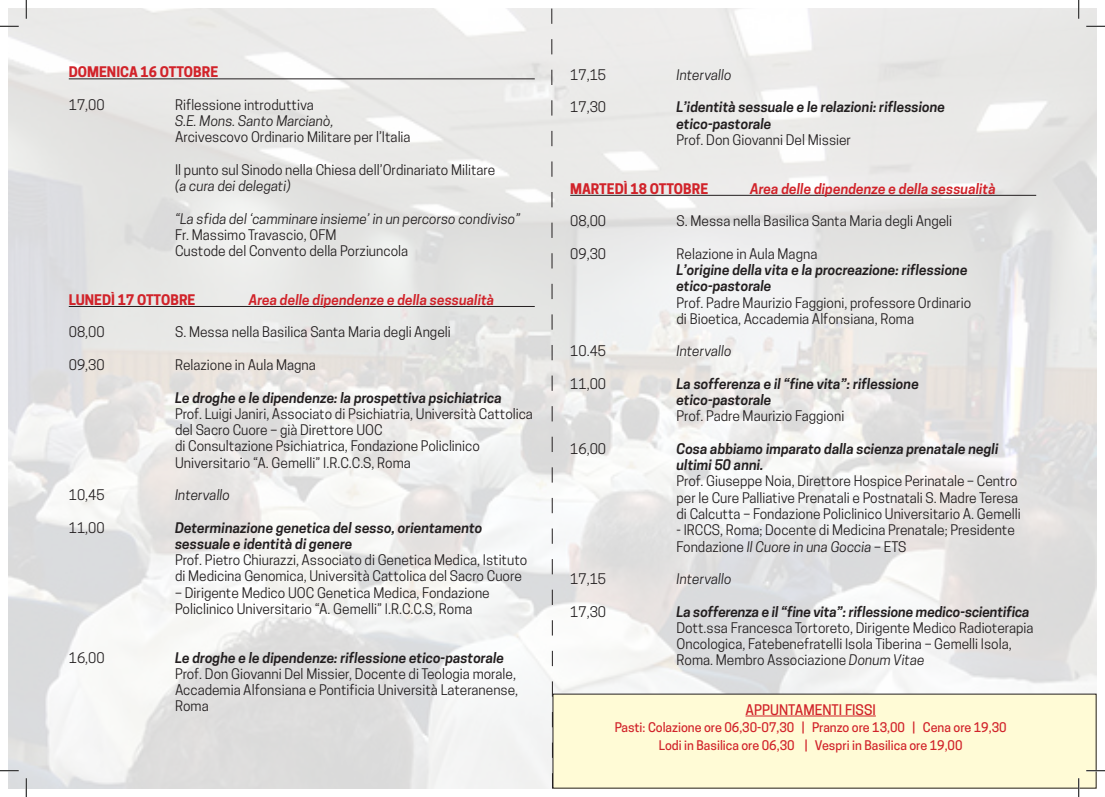
<style>
.page{position:relative;width:1105px;height:797px;background:#fff}
.page>*{position:absolute;margin:0;border:0;box-sizing:border-box;transform-origin:0 0}
.t1{font:13.75px/16.2px "Cooper Hewitt";color:#231f20}
.t2{font:italic 600 13.75px/16.2px "Cooper Hewitt";color:#231f20}
.t3{font:italic 13.75px "Cooper Hewitt";color:#231f20}
.t4{font:italic 600 13.75px "Cooper Hewitt";color:#d1232a}
.t5{font:700 13.75px "Cooper Hewitt";color:#d1232a}
.t6{font:500 13.75px "Cooper Hewitt";color:#d1232a}
.t7{font:500 12.5px/17.5px "Cooper Hewitt";color:#d1232a;text-align:center}
.s1{font-style:italic}
</style>
<div class="page">
<img style="left:9px;top:9px;width:1087px;height:779px">
<hr style="left:69px;top:79px;width:466px;height:1px;background:#231f20">
<hr style="left:69px;top:306px;width:466px;height:1px;background:#231f20">
<hr style="left:570px;top:195px;width:466px;height:1px;background:#231f20">
<svg style="left:551px;top:8px;width:2px;height:780px"></svg>
<div style="left:553px;top:694px;width:543px;height:94px;background:#fffbd6"></div>
<hr style="left:745px;top:715px;width:131px;height:1px;background:#d1232a">
<svg style="left:0;top:25px;width:19px;height:2px"></svg>
<svg style="left:1086px;top:25px;width:19px;height:2px"></svg>
<svg style="left:0;top:770px;width:19px;height:1px"></svg>
<svg style="left:1086px;top:770px;width:19px;height:1px"></svg>
<svg style="left:25px;top:0;width:2px;height:19px"></svg>
<svg style="left:25px;top:778px;width:2px;height:19px"></svg>
<svg style="left:1078px;top:0;width:1px;height:19px"></svg>
<svg style="left:1078px;top:778px;width:1px;height:19px"></svg>
<p class="t5" style="left:69px;top:64px;width:151px">DOMENICA 16 OTTOBRE</p>
<p class="t1" style="left:69px;top:97px;width:37px">17,00</p>
<p class="t1" style="left:175px;top:97px;width:140px">Riflessione introduttiva</p>
<p class="t3" style="left:175px;top:113px;width:160px">S.E. Mons. Santo Marcianò,</p>
<p class="t1" style="left:175px;top:129px;width:237px">Arcivescovo Ordinario Militare per l’Italia</p>
<p class="t1" style="left:175px;top:162px;width:322px">Il punto sul Sinodo nella Chiesa dell’Ordinariato Militare</p>
<p class="t3" style="left:175px;top:178px;width:117px">(a cura dei delegati)</p>
<p class="t3" style="left:175px;top:210px;width:347px">“La sfida del ‘camminare insieme’ in un percorso condiviso”</p>
<p class="t1" style="left:175px;top:227px;width:235px">Fr. Massimo Travascio, OFM<br>Custode del Convento della Porziuncola</p>
<p class="t5" style="left:69px;top:291px;width:128px">LUNEDÌ 17 OTTOBRE</p>
<p class="t4" style="left:249px;top:292px;width:247px">Area delle dipendenze e della sessualità</p>
<p class="t1" style="left:69px;top:324px;width:37px">08,00</p>
<p class="t1" style="left:175px;top:324px;width:277px">S. Messa nella Basilica Santa Maria degli Angeli</p>
<p class="t1" style="left:69px;top:357px;width:37px">09,30</p>
<p class="t1" style="left:175px;top:357px;width:142px">Relazione in Aula Magna</p>
<p class="t2" style="left:175px;top:389px;width:328px">Le droghe e le dipendenze: la prospettiva psichiatrica</p>
<p class="t1" style="left:175px;top:405px;width:359px">Prof. Luigi Janiri, Associato di Psichiatria, Università Cattolica del Sacro Cuore – già Direttore UOC<br>di Consultazione Psichiatrica, Fondazione Policlinico Universitario “A. Gemelli” I.R.C.C.S, Roma</p>
<p class="t1" style="left:69px;top:487px;width:37px">10,45</p>
<p class="t3" style="left:175px;top:487px;width:57px">Intervallo</p>
<p class="t1" style="left:69px;top:519px;width:37px">11,00</p>
<p class="t2" style="left:175px;top:519px;width:309px">Determinazione genetica del sesso, orientamento sessuale e identità di genere</p>
<p class="t1" style="left:175px;top:552px;width:354px">Prof. Pietro Chiurazzi, Associato di Genetica Medica, Istituto di Medicina Genomica, Università Cattolica del Sacro Cuore</p>
<p class="t1" style="left:175px;top:584px;width:316px">– Dirigente Medico UOC Genetica Medica, Fondazione<br>Policlinico Universitario “A. Gemelli” I.R.C.C.S, Roma</p>
<p class="t1" style="left:69px;top:649px;width:37px">16,00</p>
<p class="t2" style="left:175px;top:649px;width:331px">Le droghe e le dipendenze: riflessione etico-pastorale</p>
<p class="t1" style="left:175px;top:665px;width:345px">Prof. Don Giovanni Del Missier, Docente di Teologia morale,<br>Accademia Alfonsiana e Pontificia Università Lateranense,<br>Roma</p>
<p class="t1" style="left:570px;top:67px;width:37px">17,15</p>
<p class="t3" style="left:676px;top:67px;width:57px">Intervallo</p>
<p class="t1" style="left:570px;top:99px;width:37px">17,30</p>
<p class="t2" style="left:676px;top:99px;width:270px">L’identità sessuale e le relazioni: riflessione etico-pastorale</p>
<p class="t1" style="left:676px;top:132px;width:176px">Prof. Don Giovanni Del Missier</p>
<p class="t5" style="left:570px;top:180px;width:139px">MARTEDÌ 18 OTTOBRE</p>
<p class="t4" style="left:750px;top:180px;width:247px">Area delle dipendenze e della sessualità</p>
<p class="t1" style="left:570px;top:213px;width:37px">08,00</p>
<p class="t1" style="left:676px;top:213px;width:277px">S. Messa nella Basilica Santa Maria degli Angeli</p>
<p class="t1" style="left:570px;top:245px;width:37px">09,30</p>
<p class="t1" style="left:676px;top:245px;width:142px">Relazione in Aula Magna</p>
<p class="t2" style="left:676px;top:262px;width:293px">L’origine della vita e la procreazione: riflessione etico-pastorale</p>
<p class="t1" style="left:676px;top:294px;width:296px">Prof. Padre Maurizio Faggioni, professore Ordinario di Bioetica, Accademia Alfonsiana, Roma</p>
<p class="t1" style="left:570px;top:343px;width:37px">10.45</p>
<p class="t3" style="left:676px;top:343px;width:57px">Intervallo</p>
<p class="t1" style="left:570px;top:375px;width:37px">11,00</p>
<p class="t2" style="left:676px;top:375px;width:244px">La sofferenza e il “fine vita”: riflessione etico-pastorale</p>
<p class="t1" style="left:676px;top:408px;width:169px">Prof. Padre Maurizio Faggioni</p>
<p class="t1" style="left:570px;top:440px;width:37px">16,00</p>
<p class="t2" style="left:676px;top:440px;width:323px">Cosa abbiamo imparato dalla scienza prenatale negli ultimi 50 anni.</p>
<p class="t1" style="left:676px;top:473px;width:346px">Prof. Giuseppe Noia, Direttore Hospice Perinatale – Centro per le Cure Palliative Prenatali e Postnatali S. Madre Teresa di Calcutta – Fondazione Policlinico Universitario A. Gemelli</p>
<p class="t1" style="left:676px;top:522px;width:340px">- IRCCS, Roma; Docente di Medicina Prenatale; Presidente<br>Fondazione <span class="s1">Il Cuore in una Goccia</span> – ETS</p>
<p class="t1" style="left:570px;top:570px;width:37px">17,15</p>
<p class="t3" style="left:676px;top:571px;width:57px">Intervallo</p>
<p class="t1" style="left:570px;top:603px;width:37px">17,30</p>
<p class="t2" style="left:676px;top:603px;width:355px">La sofferenza e il “fine vita”: riflessione medico-scientifica</p>
<p class="t1" style="left:676px;top:619px;width:359px">Dott.ssa Francesca Tortoreto, Dirigente Medico Radioterapia<br>Oncologica, Fatebenefratelli Isola Tiberina – Gemelli Isola,<br>Roma. Membro Associazione <span class="s1">Donum Vitae</span></p>
<p class="t6" style="left:745px;top:701px;width:132px">APPUNTAMENTI FISSI</p>
<p class="t7" style="left:615px;top:719px;width:393px">Pasti: Colazione ore 06,30-07,30 | Pranzo ore 13,00 | Cena ore 19,30<br>Lodi in Basilica ore 06,30 | Vespri in Basilica ore 19,00</p>
</div>
